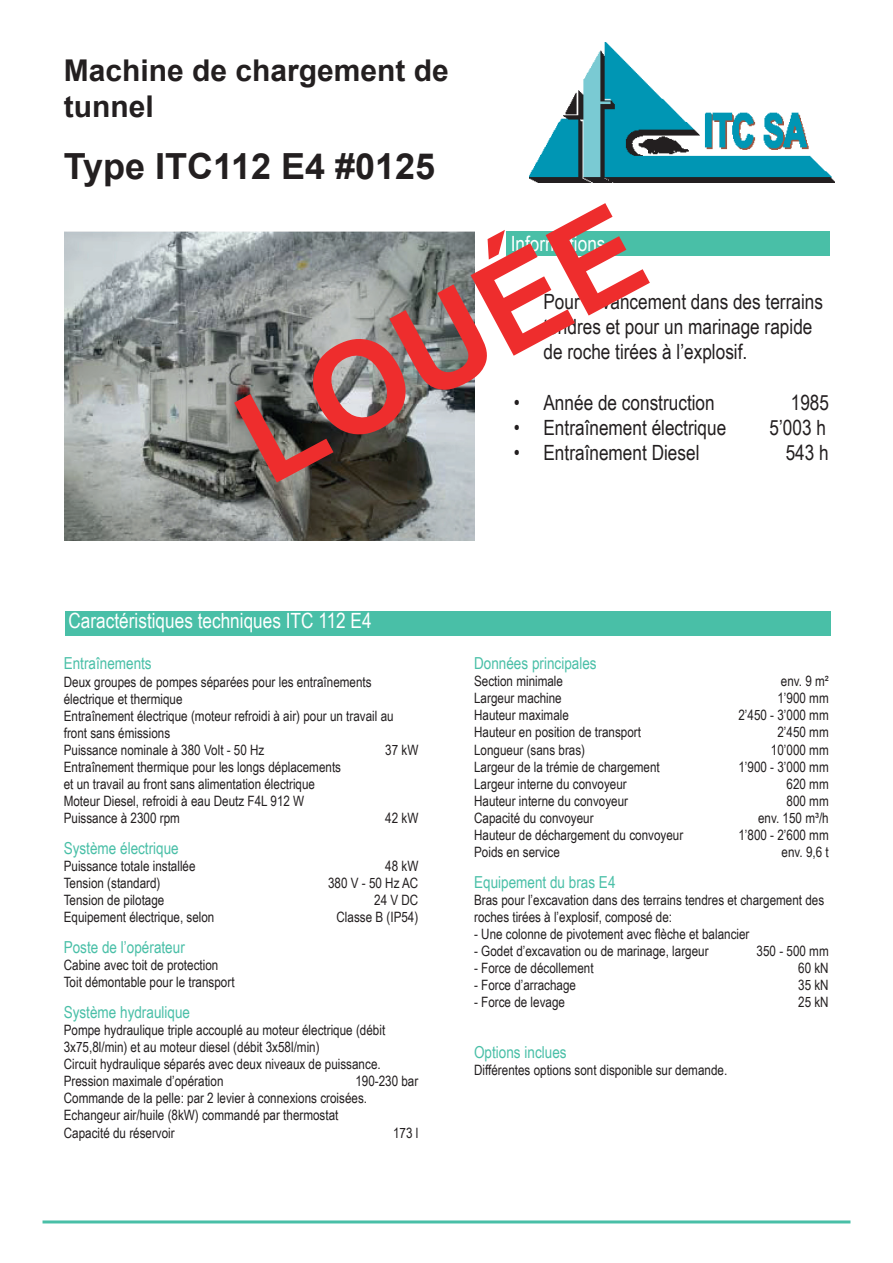
<style>
.page{position:relative;width:893px;height:1263px;background:#fff}
.page>*{position:absolute;margin:0;border:0;box-sizing:border-box;transform-origin:0 0}
.t1{font:700 127.5px "Arial";color:#ee2d2d}
.t2{font:700 36px "Arial";color:#231f20}
.t3{font:700 30px/36px "Arial";color:#231f20}
.t4{font:21px/25.2px "Arial Narrow";color:#231f20}
.t5{font:21px "Arial Narrow";color:#fff}
.t6{font:16.5px "Arial Narrow";color:#49bfa7}
.t7{font:14.25px/17.1px "Arial Narrow";color:#231f20}
</style>
<div class="page">
<img style="left:529px;top:43px;width:305px;height:140px">
<div style="left:506px;top:232px;width:323px;height:24px;background:#49bfa7"></div>
<div style="left:65px;top:612px;width:766px;height:24px;background:#49bfa7"></div>
<img style="left:64px;top:232px;width:411px;height:308px">
<hr style="left:43px;top:1220px;width:807px;height:3px;background:#49bfa7">
<h3 class="t3" style="left:64px;top:53px;width:387px">Machine de chargement de tunnel</h3>
<h2 class="t2" style="left:64px;top:141px;width:373px">Type ITC112 E4 #0125</h2>
<h1 class="t1" style="left:205px;top:368px;width:441px;rotate:-28deg">LOUÉE</h1>
<h3 class="t5" style="left:511px;top:228px;width:96px">Informations</h3>
<h3 class="t4" style="left:543px;top:288px;width:281px;text-indent:-30px">• Pour l’avancement dans des terrains tendres et pour un marinage rapide de roche tirées à l’explosif.</h3>
<h3 class="t4" style="left:514px;top:389px;width:203px">• Année de construction</h3>
<h3 class="t4" style="left:791px;top:389px;width:40px">1985</h3>
<h3 class="t4" style="left:514px;top:414px;width:214px">• Entraînement électrique</h3>
<h3 class="t4" style="left:769px;top:414px;width:58px">5’003 h</h3>
<h3 class="t4" style="left:514px;top:439px;width:187px">• Entraînement Diesel</h3>
<h3 class="t4" style="left:786px;top:439px;width:45px">543 h</h3>
<h3 class="t5" style="left:69px;top:605px;width:305px">Caractéristiques techniques ITC 112 E4</h3>
<p class="t6" style="left:64px;top:651px;width:89px">Entraînements</p>
<p class="t7" style="left:64px;top:672px;width:331px">Deux groupes de pompes séparées pour les entraînements électrique et thermique<br>Entraînement électrique (moteur refroidi à air) pour un travail au front sans émissions<br>Puissance nominale à 380 Volt - 50 Hz</p>
<p class="t7" style="left:385px;top:741px;width:35px">37 kW</p>
<p class="t7" style="left:64px;top:758px;width:279px">Entraînement thermique pour les longs déplacements et un travail au front sans alimentation électrique Moteur Diesel, refroidi à eau Deutz F4L 912 W Puissance à 2300 rpm</p>
<p class="t7" style="left:385px;top:809px;width:35px">42 kW</p>
<p class="t6" style="left:64px;top:836px;width:117px">Système électrique</p>
<p class="t7" style="left:64px;top:857px;width:133px">Puissance totale installée</p>
<p class="t7" style="left:385px;top:857px;width:35px">48 kW</p>
<p class="t7" style="left:64px;top:874px;width:98px">Tension (standard)</p>
<p class="t7" style="left:328px;top:874px;width:92px">380 V - 50 Hz AC</p>
<p class="t7" style="left:64px;top:891px;width:102px">Tension de pilotage</p>
<p class="t7" style="left:374px;top:891px;width:46px">24 V DC</p>
<p class="t7" style="left:64px;top:908px;width:152px">Equipement électrique, selon</p>
<p class="t7" style="left:337px;top:908px;width:83px">Classe B (IP54)</p>
<p class="t6" style="left:64px;top:935px;width:123px">Poste de l’opérateur</p>
<p class="t7" style="left:64px;top:956px;width:172px">Cabine avec toit de protection<br>Toit démontable pour le transport</p>
<p class="t6" style="left:64px;top:1000px;width:128px">Système hydraulique</p>
<p class="t7" style="left:64px;top:1021px;width:323px">Pompe hydraulique triple accouplé au moteur électrique (débit 3x75,8l/min) et au moteur diesel (débit 3x58l/min)<br>Circuit hydraulique séparés avec deux niveaux de puissance.<br>Pression maximale d’opération</p>
<p class="t7" style="left:64px;top:1072px;width:356px;text-indent:292px">190-230 bar Commande de la pelle: par 2 levier à connexions croisées.<br>Echangeur air/huile (8kW) commandé par thermostat<br>Capacité du réservoir</p>
<p class="t7" style="left:393px;top:1123px;width:27px">173 l</p>
<p class="t6" style="left:474px;top:651px;width:124px">Données principales</p>
<p class="t7" style="left:474px;top:672px;width:90px">Section minimale</p>
<p class="t7" style="left:781px;top:672px;width:49px">env. 9 m²</p>
<p class="t7" style="left:474px;top:689px;width:89px">Largeur machine</p>
<p class="t7" style="left:777px;top:689px;width:53px">1’900 mm</p>
<p class="t7" style="left:474px;top:706px;width:96px">Hauteur maximale</p>
<p class="t7" style="left:738px;top:706px;width:92px">2’450 - 3’000 mm</p>
<p class="t7" style="left:474px;top:723px;width:168px">Hauteur en position de transport</p>
<p class="t7" style="left:777px;top:723px;width:53px">2’450 mm</p>
<p class="t7" style="left:474px;top:740px;width:113px">Longueur (sans bras)</p>
<p class="t7" style="left:771px;top:740px;width:59px">10’000 mm</p>
<p class="t7" style="left:474px;top:757px;width:187px">Largeur de la trémie de chargement</p>
<p class="t7" style="left:738px;top:757px;width:92px">1’900 - 3’000 mm</p>
<p class="t7" style="left:474px;top:775px;width:154px">Largeur interne du convoyeur</p>
<p class="t7" style="left:786px;top:775px;width:44px">620 mm</p>
<p class="t7" style="left:474px;top:792px;width:155px">Hauteur interne du convoyeur</p>
<p class="t7" style="left:786px;top:792px;width:44px">800 mm</p>
<p class="t7" style="left:474px;top:809px;width:121px">Capacité du convoyeur</p>
<p class="t7" style="left:758px;top:809px;width:72px">env. 150 m³/h</p>
<p class="t7" style="left:474px;top:826px;width:211px">Hauteur de déchargement du convoyeur</p>
<p class="t7" style="left:738px;top:826px;width:92px">1’800 - 2’600 mm</p>
<p class="t7" style="left:474px;top:843px;width:87px">Poids en service</p>
<p class="t7" style="left:781px;top:843px;width:49px">env. 9,6 t</p>
<p class="t6" style="left:474px;top:870px;width:143px">Equipement du bras E4</p>
<p class="t7" style="left:474px;top:891px;width:352px">Bras pour l’excavation dans des terrains tendres et chargement des roches tirées à l’explosif, composé de:</p>
<p class="t7" style="left:474px;top:925px;width:277px">- Une colonne de pivotement avec flèche et balancier</p>
<p class="t7" style="left:474px;top:942px;width:236px">- Godet d’excavation ou de marinage, largeur</p>
<p class="t7" style="left:757px;top:942px;width:74px">350 - 500 mm</p>
<p class="t7" style="left:474px;top:959px;width:121px">- Force de décollement</p>
<p class="t7" style="left:798px;top:959px;width:32px">60 kN</p>
<p class="t7" style="left:474px;top:976px;width:103px">- Force d’arrachage</p>
<p class="t7" style="left:798px;top:976px;width:32px">35 kN</p>
<p class="t7" style="left:474px;top:993px;width:92px">- Force de levage</p>
<p class="t7" style="left:798px;top:993px;width:32px">25 kN</p>
<p class="t6" style="left:474px;top:1040px;width:94px">Options inclues</p>
<p class="t7" style="left:474px;top:1061px;width:255px">Différentes options sont disponible sur demande.</p>
</div>
